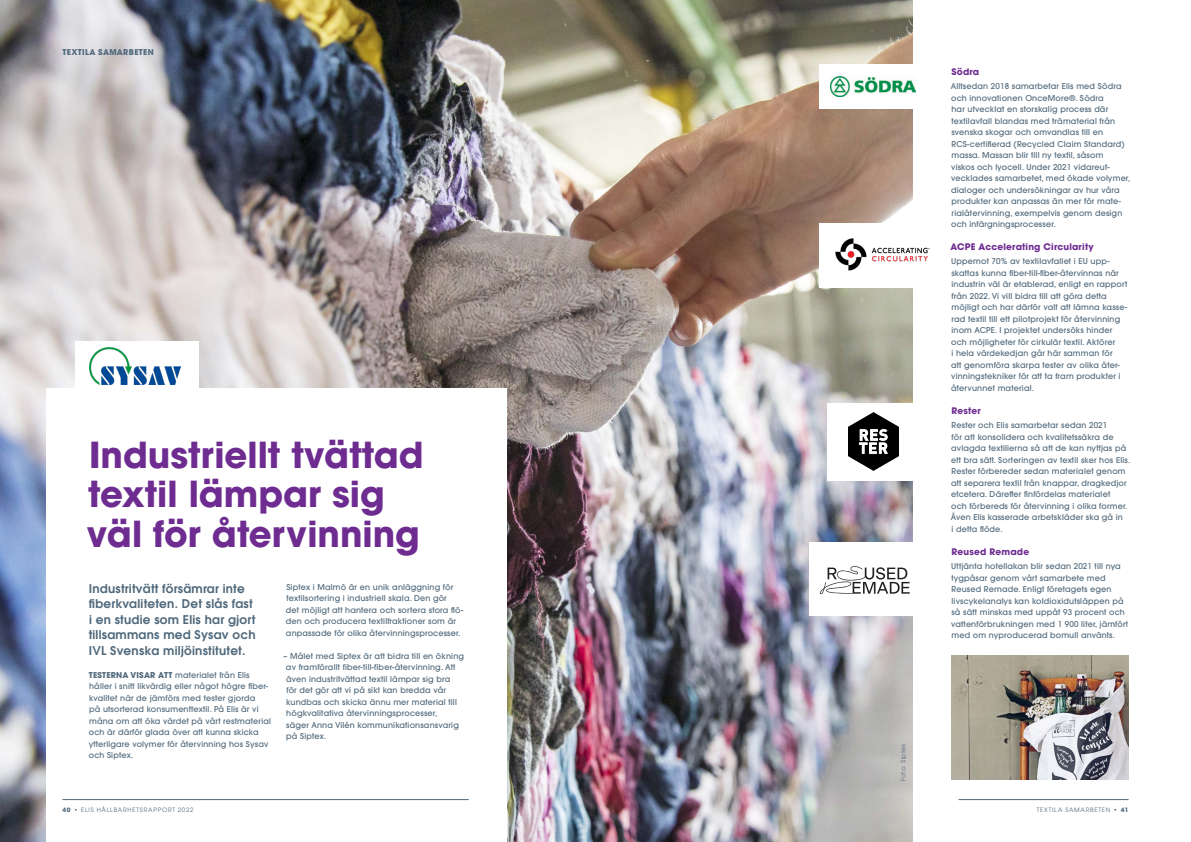
<style>
.page{position:relative;width:1191px;height:842px;background:#fff}
.page>*{position:absolute;margin:0;border:0;box-sizing:border-box;transform-origin:0 0}
.ELIS_Rubrik_2{font:700 35.6px/39.4px "ITC Avant Garde Pro";color:#6e2c91}
.Elis_Ingress_liten{font:600 12px/15.5px "ITC Avant Garde Pro";letter-spacing:.02em;color:#4f687b}
.ELIS_Rubrik_2-2{font:700 9px "ITC Avant Garde Pro";letter-spacing:.02em;color:#6e2c91}
.ELIS_brödtext_utsn_i{font:500 8px/11.5px "ITC Avant Garde Pro";letter-spacing:.02em;color:#4f687b}
.ELIS_Brödtext_Ingång{font:700 8px "ITC Avant Garde Pro";letter-spacing:.04em;color:#4f687b}
.ELIS_Bildtexter{font:6px "ITC Avant Garde Pro";letter-spacing:.13em;color:#4f687b}
.ELIS_Bildtexter-2{font:6px "ITC Avant Garde Pro";letter-spacing:.06em;color:#4f687b}
.s1{font-weight:700}
</style>
<div class="page">
<img style="left:0;top:0;width:912px;height:842px">
<div style="left:819px;top:64px;width:125px;height:45px;background:#fff"></div>
<div style="left:827px;top:403px;width:94px;height:78px;background:#fff"></div>
<div style="left:809px;top:542px;width:109px;height:73px;background:#fff"></div>
<div style="left:819px;top:224px;width:97px;height:64px;background:#fff"></div>
<div style="left:76px;top:341px;width:123px;height:61px;background:#fff"></div>
<div style="left:46px;top:388px;width:460px;height:454px;background:#fff"></div>
<img style="left:951px;top:656px;width:177px;height:124px">
<img style="left:835px;top:238px;width:95px;height:33px">
<svg style="left:820px;top:566px;width:89px;height:28px"></svg>
<img style="left:830px;top:76px;width:85px;height:20px">
<img style="left:848px;top:412px;width:50px;height:58px">
<img style="left:90px;top:347px;width:90px;height:38px">
<hr style="left:62px;top:799px;width:407px;height:1px;background:#4f687b">
<hr style="left:958px;top:799px;width:170px;height:1px;background:#4f687b">
<p class="ELIS_Brödtext_Ingång" style="left:63px;top:47px;width:93px">TEXTILA SAMARBETEN</p>
<p class="ELIS_Rubrik_2" style="left:86px;top:435px;width:339px">Industriellt tvättad textil lämpar sig väl för återvinning</p>
<p class="Elis_Ingress_liten" style="left:89px;top:580px;width:168px">Industritvätt försämrar inte fiberkvaliteten. Det slås fast i en studie som Elis har gjort tillsammans med Sysav och<br>IVL Svenska miljöinstitutet.</p>
<p class="ELIS_brödtext_utsn_i" style="left:89px;top:669px;width:184px"><span class="s1">TESTERNA VISAR ATT</span> materialet från Elis håller i snitt likvärdig eller något högre fiber&shy;kvalitet när de jämförs med tester gjorda<br>på utsorterad konsumenttextil. På Elis är vi måna om att öka värdet på vårt restmaterial och är därför glada över att kunna skicka ytterligare volymer för återvinning hos Sysav och Siptex.</p>
<p class="ELIS_brödtext_utsn_i" style="left:286px;top:581px;width:179px">Siptex i Malmö är en unik anläggning för textilsortering i industriell skala. Den gör<br>det möjligt att hantera och sortera stora flö&shy;den och producera textilfraktioner som är anpassade för olika återvinningsprocesser.</p>
<p class="ELIS_brödtext_utsn_i" style="left:286px;top:650px;width:180px;text-indent:-3px">– Målet med Siptex är att bidra till en ökning av framförallt fiber-till-fiber-återvinning. Att även industritvättad textil lämpar sig bra<br>för det gör att vi på sikt kan bredda vår kundbas och skicka ännu mer material till högkvalitativa återvinningsprocesser,<br>säger Anna Vilén kommunikationsansvarig på Siptex.</p>
<p class="ELIS_Bildtexter-2" style="left:899px;top:781px;width:39px;rotate:-90deg">Foto: Siptex</p>
<p class="ELIS_Rubrik_2-2" style="left:951px;top:65px;width:29px">Södra</p>
<p class="ELIS_brödtext_utsn_i" style="left:950px;top:80px;width:181px">Alltsedan 2018 samarbetar Elis med Södra och innovationen OnceMore®. Södra<br>har utvecklat en storskalig process där textilavfall blandas med trämaterial från svenska skogar och omvandlas till en RCS-certifierad (Recycled Claim Standard) massa. Massan blir till ny textil, såsom<br>viskos och lyocell. Under 2021 vidareut&shy;vecklades samarbetet, med ökade volymer, dialoger och undersökningar av hur våra produkter kan anpassas än mer för mate&shy;rialåtervinning, exempelvis genom design och infärgningsprocesser.</p>
<p class="ELIS_Rubrik_2-2" style="left:950px;top:241px;width:144px">ACPE Accelerating Circularity</p>
<p class="ELIS_brödtext_utsn_i" style="left:951px;top:256px;width:178px">Uppemot 70% av textilavfallet i EU upp&shy;skattas kunna fiber-till-fiber-återvinnas när industrin väl är etablerad, enligt en rapport från 2022. Vi vill bidra till att göra detta möjligt och har därför valt att lämna kasse&shy;rad textil till ett pilotprojekt för återvinning inom ACPE. I projektet undersöks hinder och möjligheter för cirkulär textil. Aktörer<br>i hela värdekedjan går här samman för<br>att genomföra skarpa tester av olika åter&shy;vinningstekniker för att ta fram produkter i återvunnet material.</p>
<p class="ELIS_Rubrik_2-2" style="left:951px;top:405px;width:31px">Rester</p>
<p class="ELIS_brödtext_utsn_i" style="left:950px;top:419px;width:181px">Rester och Elis samarbetar sedan 2021<br>för att konsolidera och kvalitetssäkra de avlagda textilierna så att de kan nyttjas på ett bra sätt. Sorteringen av textil sker hos Elis.<br>Rester förbereder sedan materialet genom att separera textil från knappar, dragkedjor etcetera. Därefter finfördelas materialet<br>och förbereds för återvinning i olika former.<br>Även Elis kasserade arbetskläder ska gå in<br>i detta flöde.</p>
<p class="ELIS_Rubrik_2-2" style="left:951px;top:545px;width:79px">Reused Remade</p>
<p class="ELIS_brödtext_utsn_i" style="left:951px;top:560px;width:178px">Uttjänta hotellakan blir sedan 2021 till nya tygpåsar genom vårt samarbete med Reused Remade. Enligt företagets egen livscykelanalys kan koldioxidutsläppen på så sätt minskas med uppåt 93 procent och vattenförbrukningen med 1 900 liter, jämfört med om nyproducerad bomull använts.</p>
<p class="ELIS_Bildtexter" style="left:62px;top:806px;width:133px"><span class="s1">40 •</span> ELIS HÅLLBARHETSRAPPORT 2022</p>
<p class="ELIS_Bildtexter" style="left:1037px;top:806px;width:93px">TEXTILA SAMARBETEN <span class="s1">• 41</span></p>
</div>
